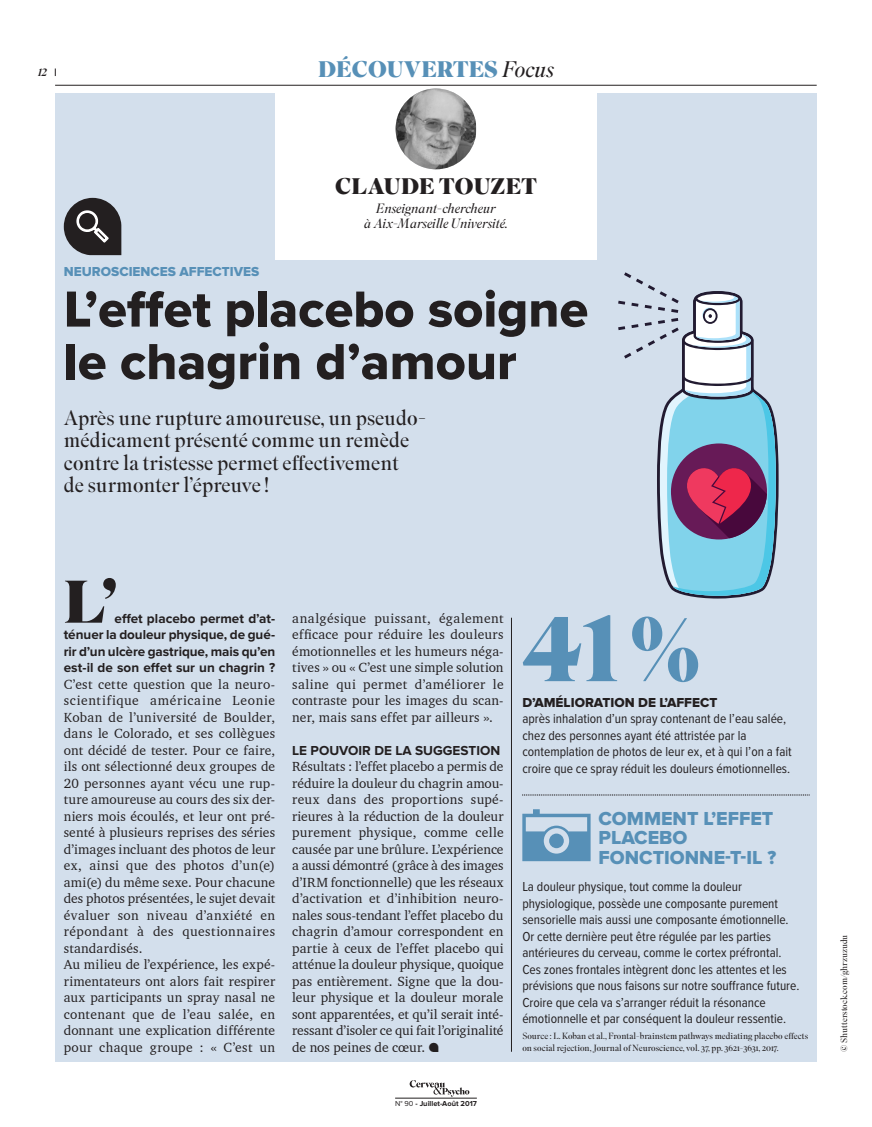
<style>
.page{position:relative;width:872px;height:1127px;background:#fff}
.page>*{position:absolute;margin:0;border:0;box-sizing:border-box;transform-origin:0 0}
.chiffre{font:900 90px "Superior Title";color:#5790b7}
.texte_charter{font:900 60px "Superior Title";color:#231f20}
.titre_proxima{font:52.5px "Proxima Nova Extrabld";color:#231f20}
.tetiere_2{font:900 22.5px "Superior Title";color:#5790b7}
.focus_nom{font:900 22.5px "Superior Title";letter-spacing:.005em;color:#231f20}
.chapo_superior{font:300 21px/22.5px "Superior Title";color:#231f20}
.encadre_titre_2{font:19.5px/19.5px "Proxima Nova Extrabld";color:#5790b7}
.texte_charter-2{font:13.5px/16.5px "Charter BT";letter-spacing:.015em;color:#231f20;text-align:justify}
.encadre_texte{font:13.5px/16.5px "Proxima Nova Cond";color:#231f20}
.focus_fonction{font:italic 300 13.5px/15px "Superior Title";color:#231f20;text-align:center}
.encadre_titre_2-2{font:13.5px "Proxima Nova Extrabld";color:#231f20}
.surtitre{font:13.5px "Proxima Nova Extrabld";color:#5790b7}
.inter{font:700 13.5px "Proxima Nova";color:#231f20}
.t1{font:italic 500 10.5px "Superior Title";color:#231f20}
.credit{font:300 9px/12px "Superior Title";color:#231f20}
.t2{font:700 7.5px "Proxima Nova";color:#231f20}
.s1{font-weight:300;font-style:italic;color:#231f20}
.s2{font-family:"Proxima Nova";font-weight:700}
.s3{font-family:"IFC P Puce"}
.s4{font-weight:400}
</style>
<div class="page">
<div style="left:55px;top:94px;width:761px;height:968px;background:#d3dfec"></div>
<div style="left:275px;top:88px;width:322px;height:172px;background:#fff"></div>
<img style="left:395px;top:88px;width:81px;height:81px">
<hr style="left:511px;top:618px;width:1px;height:434px;background:#231f20">
<svg style="left:64px;top:198px;width:57px;height:57px;background:#4f4d50"></svg>
<hr style="left:55px;top:85px;width:761px;height:1px;background:#231f20">
<svg style="left:522px;top:809px;width:68px;height:52px"></svg>
<svg style="left:522px;top:795px;width:288px;height:1px"></svg>
<svg style="left:409px;top:1080px;width:60px;height:16px"></svg>
<hr style="left:395px;top:1098px;width:82px;height:1px;background:#231f20">
<svg style="left:618px;top:272px;width:160px;height:326px"></svg>
<p class="t1" style="left:38px;top:66px;width:10px">12</p>
<p class="tetiere_2" style="left:318px;top:54px;width:237px">DÉCOUVERTES <span class="s1">Focus</span></p>
<p class="surtitre" style="left:64px;top:264px;width:197px">NEUROSCIENCES AFFECTIVES</p>
<p class="focus_nom" style="left:335px;top:171px;width:203px">CLAUDE TOUZET</p>
<p class="focus_fonction" style="left:364px;top:202px;width:145px">Enseignant-chercheur<br>à Aix-Marseille Université.</p>
<p class="titre_proxima" style="left:64px;top:279px;width:526px">L’effet placebo soigne</p>
<p class="titre_proxima" style="left:64px;top:331px;width:454px">le chagrin d’amour</p>
<p class="chapo_superior" style="left:64px;top:407px;width:364px">Après une rupture amoureuse, un pseudo&shy;médicament présenté comme un remède contre la tristesse permet effectivement<br>de surmonter l’épreuve !</p>
<p class="texte_charter" style="left:64px;top:564px;width:56px">L’</p>
<p class="texte_charter-2" style="left:64px;top:609px;width:213px;text-indent:51px"><span class="s2">effet placebo permet d’at&shy;ténuer la douleur physique, de gué&shy;rir d’un ulcère gastrique, mais qu’en est-il de son effet sur un chagrin ?<br></span>C’est cette question que la neuro&shy;scientifique américaine Leonie Koban de l’université de Boulder, dans le Colorado, et ses collègues ont décidé de tester. Pour ce faire, ils ont sélectionné deux groupes de 20 personnes ayant vécu une rup&shy;ture amoureuse au cours des six der&shy;niers mois écoulés, et leur ont pré&shy;senté à plusieurs reprises des séries d’images incluant des photos de leur ex, ainsi que des photos d’un(e) ami(e) du même sexe. Pour chacune des photos présentées, le sujet devait évaluer son niveau d’anxiété en répondant à des questionnaires standardisés.</p>
<p class="texte_charter-2" style="left:64px;top:956px;width:213px">Au milieu de l’expérience, les expé&shy;rimentateurs ont alors fait respirer aux participants un spray nasal ne contenant que de l’eau salée, en donnant une explication différente pour chaque groupe : « C’est un</p>
<p class="texte_charter-2" style="left:292px;top:609px;width:213px">analgésique puissant, également efficace pour réduire les douleurs émotionnelles et les humeurs néga&shy;tives » ou « C’est une simple solution saline qui permet d’améliorer le contraste pour les images du scan&shy;ner, mais sans effet par ailleurs ».</p>
<p class="inter" style="left:292px;top:742px;width:209px">LE POUVOIR DE LA SUGGESTION</p>
<p class="texte_charter-2" style="left:292px;top:758px;width:213px">Résultats : l’effet placebo a permis de réduire la douleur du chagrin amou&shy;reux dans des proportions supé&shy;rieures à la réduction de la douleur purement physique, comme celle causée par une brûlure. L’expérience a aussi démontré (grâce à des images d’IRM fonctionnelle) que les réseaux d’activation et d’inhibition neuro&shy;nales sous-tendant l’effet placebo du chagrin d’amour correspondent en partie à ceux de l’effet placebo qui atténue la douleur physique, quoique pas entièrement. Signe que la dou&shy;leur physique et la douleur morale sont apparentées, et qu’il serait inté&shy;ressant d’isoler ce qui fait l’originalité de nos peines de cœur. <span class="s3">£</span></p>
<p class="t2" style="left:395px;top:1099px;width:83px"><span class="s4">N° 90</span> - Juillet-Août 2017</p>
<p class="chiffre" style="left:522px;top:593px;width:179px">41%</p>
<p class="encadre_titre_2-2" style="left:522px;top:694px;width:196px">D’AMÉLIORATION DE L’AFFECT</p>
<p class="encadre_texte" style="left:522px;top:711px;width:271px">après inhalation d’un spray contenant de l’eau salée, chez des personnes ayant été attristée par la contemplation de photos de leur ex, et à qui l’on a fait croire que ce spray réduit les douleurs émotionnelles.</p>
<p class="encadre_titre_2" style="left:598px;top:809px;width:179px">COMMENT L’EFFET<br>PLACEBO<br>FONCTIONNE-T-IL ?</p>
<p class="encadre_texte" style="left:522px;top:879px;width:279px">La douleur physique, tout comme la douleur physiologique, possède une composante purement sensorielle mais aussi une composante émotionnelle.<br>Or cette dernière peut être régulée par les parties antérieures du cerveau, comme le cortex préfrontal.<br>Ces zones frontales intègrent donc les attentes et les prévisions que nous faisons sur notre souffrance future.<br>Croire que cela va s’arranger réduit la résonance émotionnelle et par conséquent la douleur ressentie.</p>
<p class="credit" style="left:522px;top:1030px;width:287px">Source : L. Koban et al., Frontal-brainstem pathways mediating placebo effects on social rejection, Journal of Neuroscience, vol. 37, pp. 3621-3631, 2017.</p>
<p class="credit" style="left:838px;top:1052px;width:119px;rotate:-90deg">© Shutterstock.com/ghrzuzudu</p>
</div>
